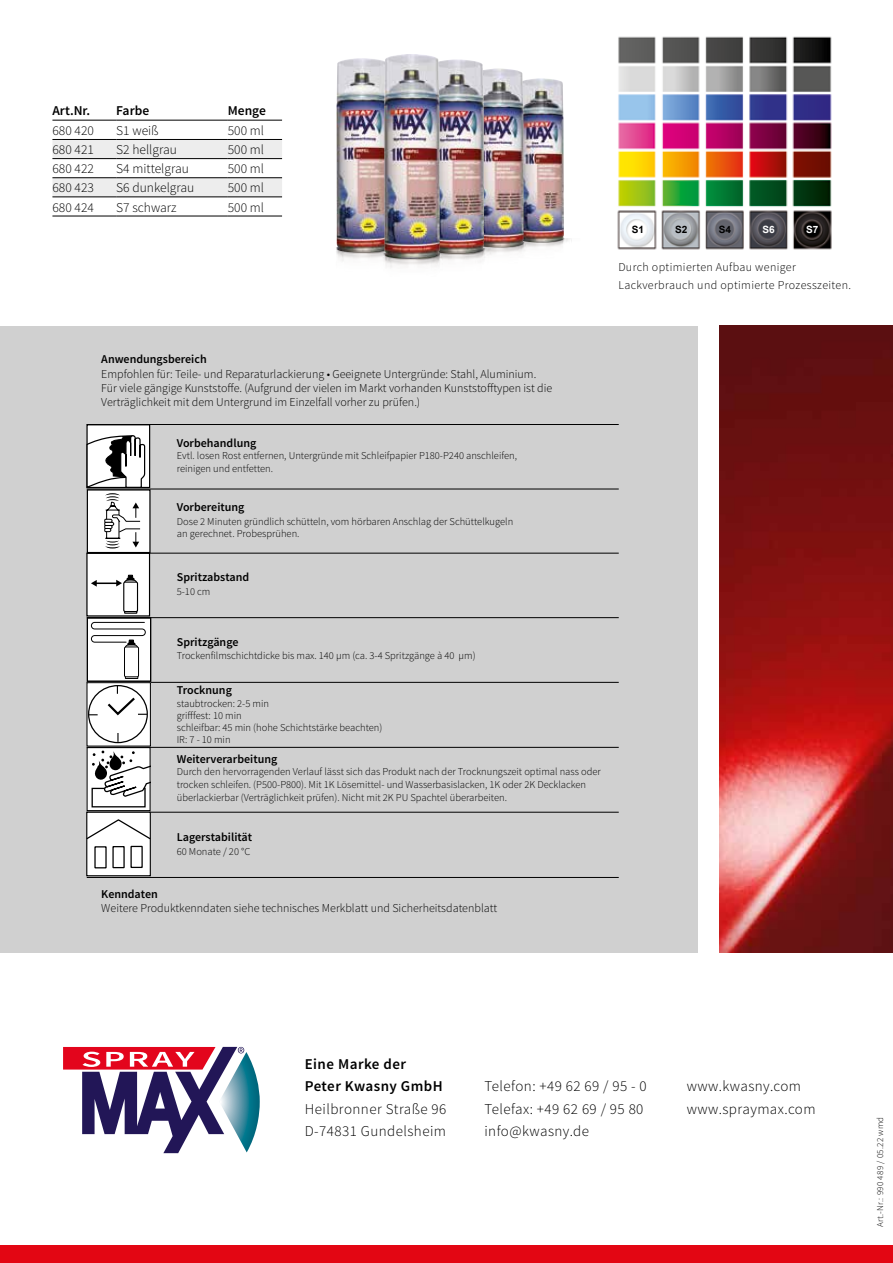
<style>
.page{position:relative;width:893px;height:1263px;background:#fff}
.page>*{position:absolute;margin:0;border:0;box-sizing:border-box;transform-origin:0 0}
.t1{font:300 15px/22.5px "Source Sans Pro";letter-spacing:.03em;color:#000}
.t2{font:600 15px/22.5px "Source Sans Pro";letter-spacing:.03em;color:#000}
.t3{font:300 13.5px "Source Sans Pro";color:#000}
.t4{font:600 13.5px "Source Sans Pro";color:#000}
.t5{font:300 12px/14.4px "Source Sans Pro";color:#000}
.t6{font:600 12px "Source Sans Pro";color:#000}
.t7{font:300 12px/18px "Source Sans Pro";letter-spacing:.03em;color:#000}
.t8{font:300 10.5px/12.6px "Source Sans Pro";color:#000}
.t9{font:700 10.05px "Arial";color:#000}
.t10{font:700 10.05px "Arial";color:#fff}
.t11{font:300 9px "Source Sans Pro";letter-spacing:.03em;color:#000}
</style>
<div class="page">
<div style="left:0;top:1246px;width:893px;height:17px;background:#e30613"></div>
<div style="left:0;top:326px;width:697px;height:626px;background:#d0d0d0"></div>
<hr style="left:87px;top:424px;width:532px;height:1px;background:#000">
<hr style="left:87px;top:489px;width:532px;height:1px;background:#000">
<hr style="left:87px;top:553px;width:532px;height:1px;background:#000">
<hr style="left:87px;top:617px;width:532px;height:1px;background:#000">
<hr style="left:87px;top:682px;width:532px;height:1px;background:#000">
<hr style="left:87px;top:747px;width:532px;height:1px;background:#000">
<hr style="left:87px;top:877px;width:532px;height:1px;background:#000">
<div style="left:87px;top:683px;width:63px;height:63px;background:#fff"></div>
<svg style="left:117px;top:733px;width:2px;height:8px"></svg>
<svg style="left:89px;top:749px;width:60px;height:60px"></svg>
<div style="left:92px;top:788px;width:53px;height:19px;background:#fff"></div>
<div style="left:92px;top:788px;width:54px;height:19px;border:1px solid #000"></div>
<svg style="left:92px;top:750px;width:57px;height:48px"></svg>
<div style="left:87px;top:747px;width:64px;height:64px;border:1px solid #000"></div>
<hr style="left:87px;top:812px;width:532px;height:1px;background:#000">
<div style="left:87px;top:812px;width:63px;height:64px;background:#fff"></div>
<svg style="left:88px;top:819px;width:61px;height:50px"></svg>
<div style="left:86px;top:812px;width:65px;height:64px;border:1px solid #000"></div>
<img style="left:336px;top:253px;width:48px;height:8px">
<img style="left:336px;top:58px;width:48px;height:195px">
<img style="left:558px;top:238px;width:14px;height:8px">
<img style="left:523px;top:78px;width:41px;height:165px">
<img style="left:484px;top:243px;width:74px;height:9px">
<img style="left:484px;top:69px;width:39px;height:178px">
<img style="left:479px;top:249px;width:42px;height:13px">
<img style="left:440px;top:59px;width:44px;height:195px">
<img style="left:375px;top:254px;width:104px;height:14px">
<img style="left:384px;top:54px;width:56px;height:205px">
<svg style="left:63px;top:1047px;width:197px;height:106px"></svg>
<img style="left:719px;top:326px;width:174px;height:626px">
<svg style="left:52px;top:140px;width:230px;height:577px"></svg>
<hr style="left:52px;top:139px;width:64px;height:1px;background:#000">
<hr style="left:116px;top:139px;width:112px;height:1px;background:#000">
<hr style="left:228px;top:139px;width:54px;height:1px;background:#000">
<hr style="left:52px;top:158px;width:64px;height:1px;background:#000">
<hr style="left:116px;top:158px;width:112px;height:1px;background:#000">
<hr style="left:228px;top:158px;width:54px;height:1px;background:#000">
<hr style="left:52px;top:177px;width:64px;height:1px;background:#000">
<hr style="left:116px;top:177px;width:112px;height:1px;background:#000">
<hr style="left:228px;top:177px;width:54px;height:1px;background:#000">
<hr style="left:52px;top:197px;width:64px;height:1px;background:#000">
<hr style="left:116px;top:197px;width:112px;height:1px;background:#000">
<hr style="left:228px;top:197px;width:54px;height:1px;background:#000">
<hr style="left:52px;top:216px;width:64px;height:1px;background:#000">
<hr style="left:116px;top:216px;width:112px;height:1px;background:#000">
<hr style="left:228px;top:216px;width:54px;height:1px;background:#000">
<hr style="left:52px;top:120px;width:64px;height:1px;background:#000">
<hr style="left:116px;top:120px;width:112px;height:1px;background:#000">
<hr style="left:228px;top:120px;width:54px;height:1px;background:#000">
<img style="left:617px;top:36px;width:215px;height:214px">
<p class="t4" style="left:52px;top:102px;width:39px">Art.Nr.</p>
<p class="t4" style="left:116px;top:102px;width:34px">Farbe</p>
<p class="t4" style="left:228px;top:102px;width:40px">Menge</p>
<p class="t3" style="left:52px;top:122px;width:43px">680 420</p>
<p class="t3" style="left:116px;top:122px;width:44px">S1 weiß</p>
<p class="t3" style="left:228px;top:122px;width:38px">500 ml</p>
<p class="t3" style="left:52px;top:141px;width:43px">680 421</p>
<p class="t3" style="left:116px;top:141px;width:62px">S2 hellgrau</p>
<p class="t3" style="left:228px;top:141px;width:38px">500 ml</p>
<p class="t3" style="left:52px;top:161px;width:43px">680 422</p>
<p class="t3" style="left:116px;top:161px;width:74px">S4 mittelgrau</p>
<p class="t3" style="left:228px;top:161px;width:38px">500 ml</p>
<p class="t3" style="left:52px;top:180px;width:43px">680 423</p>
<p class="t3" style="left:116px;top:180px;width:80px">S6 dunkelgrau</p>
<p class="t3" style="left:228px;top:180px;width:38px">500 ml</p>
<p class="t3" style="left:52px;top:199px;width:43px">680 424</p>
<p class="t3" style="left:116px;top:199px;width:62px">S7 schwarz</p>
<p class="t3" style="left:228px;top:199px;width:38px">500 ml</p>
<p class="t9" style="left:632px;top:222px;width:14px">S1</p>
<p class="t9" style="left:675px;top:222px;width:14px">S2</p>
<p class="t9" style="left:719px;top:222px;width:14px">S4</p>
<p class="t10" style="left:762px;top:222px;width:14px">S6</p>
<p class="t10" style="left:806px;top:222px;width:14px">S7</p>
<p class="t7" style="left:618px;top:258px;width:234px">Durch optimierten Aufbau weniger<br>Lackverbrauch und optimierte Prozesszeiten.</p>
<p class="t6" style="left:101px;top:352px;width:107px">Anwendungsbereich</p>
<p class="t5" style="left:101px;top:366px;width:452px">Empfohlen für: Teile- und Reparaturlackierung • Geeignete Untergründe: Stahl, Aluminium.<br>Für viele gängige Kunststoffe. (Aufgrund der vielen im Markt vorhanden Kunststofftypen ist die<br>Verträglichkeit mit dem Untergrund im Einzelfall vorher zu prüfen.)</p>
<p class="t6" style="left:177px;top:435px;width:81px">Vorbehandlung</p>
<p class="t8" style="left:177px;top:450px;width:342px">Evtl. losen Rost entfernen, Untergründe mit Schleifpapier P180-P240 anschleifen, reinigen und entfetten.</p>
<p class="t6" style="left:177px;top:499px;width:69px">Vorbereitung</p>
<p class="t8" style="left:177px;top:515px;width:338px">Dose 2 Minuten gründlich schütteln, vom hörbaren Anschlag der Schüttelkugeln an gerechnet. Probesprühen.</p>
<p class="t6" style="left:177px;top:569px;width:74px">Spritzabstand</p>
<p class="t8" style="left:177px;top:585px;width:35px">5-10 cm</p>
<p class="t6" style="left:177px;top:634px;width:63px">Spritzgänge</p>
<p class="t8" style="left:177px;top:650px;width:300px">Trockenfilmschichtdicke bis max. 140 µm (ca. 3-4 Spritzgänge à 40 µm)</p>
<p class="t6" style="left:177px;top:683px;width:57px">Trocknung</p>
<p class="t8" style="left:177px;top:698px;width:207px;line-height:12px">staubtrocken: 2-5 min<br>grifffest: 10 min<br>schleifbar: 45 min (hohe Schichtstärke beachten)<br>IR: 7 - 10 min</p>
<p class="t6" style="left:177px;top:751px;width:102px">Weiterverarbeitung</p>
<p class="t8" style="left:177px;top:766px;width:426px">Durch den hervorragenden Verlauf lässt sich das Produkt nach der Trocknungszeit optimal nass oder trocken schleifen. (P500-P800). Mit 1K Lösemittel- und Wasserbasislacken, 1K oder 2K Decklacken überlackierbar (Verträglichkeit prüfen). Nicht mit 2K PU Spachtel überarbeiten.</p>
<p class="t6" style="left:177px;top:829px;width:77px">Lagerstabilität</p>
<p class="t8" style="left:177px;top:845px;width:75px">60 Monate / 20 °C</p>
<p class="t6" style="left:101px;top:886px;width:58px">Kenndaten</p>
<p class="t5" style="left:101px;top:901px;width:397px">Weitere Produktkenndaten siehe technisches Merkblatt und Sicherheitsdatenblatt</p>
<h1 class="t2" style="left:305px;top:1053px;width:140px">Eine Marke der<br>Peter Kwasny GmbH</h1>
<h1 class="t1" style="left:305px;top:1097px;width:143px">Heilbronner Straße 96<br>D-74831 Gundelsheim</h1>
<h1 class="t1" style="left:484px;top:1075px;width:164px">Telefon: +49 62 69 / 95 - 0<br>Telefax: +49 62 69 / 95 80 info@kwasny.de</h1>
<h1 class="t1" style="left:687px;top:1075px;width:130px">www.kwasny.com www.spraymax.com</h1>
<p class="t11" style="left:875px;top:1227px;width:112px;rotate:-90deg">Art.-Nr.: 990 489 / 05.22 wmd</p>
</div>
